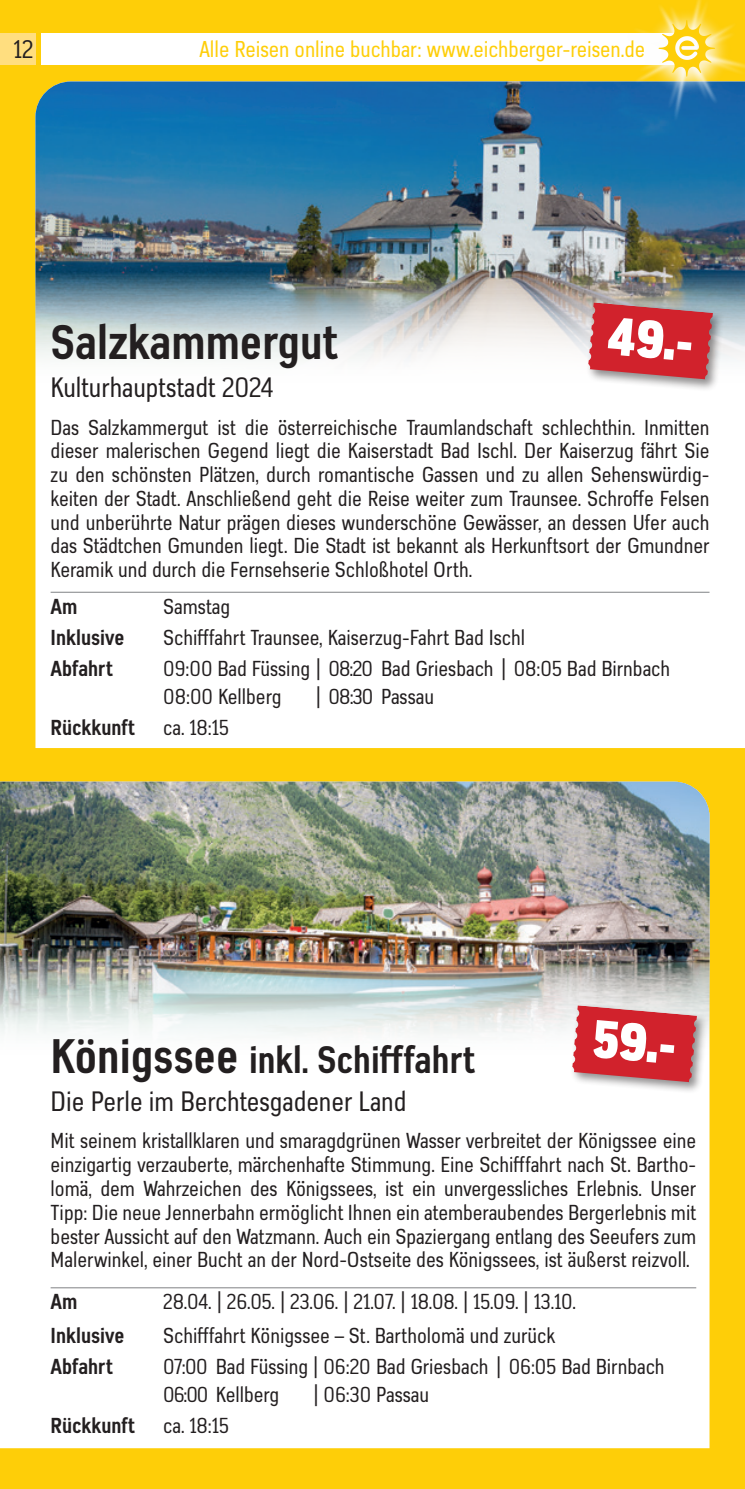
<style>
.page{position:relative;width:745px;height:1489px;background:#fff}
.page>*{position:absolute;margin:0;border:0;box-sizing:border-box;transform-origin:0 0}
.t1{font:900 condensed 52.5px "Azbuka Std";color:#fff}
.t2{font:700 condensed 47.5px "Azbuka Std";color:#231f20}
.t3{font:700 condensed 37.5px "Azbuka Std";color:#231f20}
.t4{font:condensed 27.5px "Azbuka Std";color:#231f20}
.t5{font:condensed 25px "Azbuka Std";color:#231f20}
.t6{font:condensed 22.5px "Azbuka Std";color:#fece08}
.t7{font:condensed 21.25px/23.8px "Azbuka Std";color:#231f20}
.t8{font:700 condensed 21.25px "Azbuka Std";color:#231f20}
.s1{font-size:47.5px}
</style>
<div class="page">
<div style="left:0;top:0;width:744px;height:1488px;background:#fece08"></div>
<hr style="left:744px;top:0;width:1px;height:1488px;background:#fece08">
<div style="left:35px;top:392px;width:709px;height:356px;background:#fff"></div>
<img style="left:35px;top:81px;width:709px;height:311px">
<div style="left:0;top:1063px;width:709px;height:384px;background:#fff"></div>
<hr style="left:51px;top:591px;width:658px;height:1px;background:#808285">
<img style="left:0;top:781px;width:709px;height:282px">
<hr style="left:51px;top:1287px;width:644px;height:1px;background:#808285">
<div style="left:0;top:33px;width:35px;height:31px;background:#ffde7f"></div>
<div style="left:41px;top:33px;width:654px;height:31px;background:#fff"></div>
<img style="left:627px;top:0;width:117px;height:138px">
<svg style="left:658px;top:20px;width:56px;height:57px"></svg>
<div style="left:585px;top:300px;width:139px;height:91px;background:#231f20;opacity:.5"></div>
<svg style="left:587px;top:302px;width:125px;height:77px;background:#cb3d46"></svg>
<div style="left:569px;top:1002px;width:139px;height:92px;background:#231f20;opacity:.5"></div>
<svg style="left:571px;top:1005px;width:125px;height:77px;background:#d1434b"></svg>
<p class="t5" style="left:13px;top:34px;width:21px">12</p>
<p class="t6" style="left:199px;top:36px;width:447px">Alle Reisen online buchbar: www.eichberger-reisen.de</p>
<h1 class="t1" style="left:610px;top:300px;width:87px;rotate:5deg">49.-</h1>
<h2 class="t2" style="left:51px;top:313px;width:289px">Salzkammergut</h2>
<p class="t4" style="left:51px;top:370px;width:224px">Kulturhauptstadt 2024</p>
<p class="t7" style="left:51px;top:415px;width:660px;text-align:justify">Das Salzkammergut ist die österreichische Traumlandschaft schlechthin. Inmitten dieser malerischen Gegend liegt die Kaiserstadt Bad Ischl. Der Kaiserzug fährt Sie zu den schönsten Plätzen, durch romantische Gassen und zu allen Sehenswürdig&shy;keiten der Stadt. Anschließend geht die Reise weiter zum Traunsee. Schroffe Felsen und unberührte Natur prägen dieses wunderschöne Gewässer, an dessen Ufer auch das Städtchen Gmunden liegt. Die Stadt ist bekannt als Herkunftsort der Gmundner Keramik und durch die Fernsehserie Schloßhotel Orth.</p>
<p class="t8" style="left:51px;top:593px;width:28px">Am</p>
<p class="t7" style="left:163px;top:594px;width:68px">Samstag</p>
<p class="t8" style="left:51px;top:624px;width:75px">Inklusive</p>
<p class="t7" style="left:163px;top:625px;width:363px">Schifffahrt Traunsee, Kaiserzug-Fahrt Bad Ischl</p>
<p class="t8" style="left:51px;top:655px;width:64px">Abfahrt</p>
<p class="t7" style="left:163px;top:654px;width:508px;line-height:27.5px">09:00 Bad Füssing | 08:20 Bad Griesbach | 08:05 Bad Birnbach<br>08:00 Kellberg</p>
<p class="t7" style="left:315px;top:684px;width:120px">| 08:30 Passau</p>
<p class="t8" style="left:51px;top:714px;width:86px">Rückkunft</p>
<p class="t7" style="left:163px;top:715px;width:67px">ca. 18:15</p>
<h1 class="t1" style="left:595px;top:1003px;width:85px;rotate:5deg">59.-</h1>
<h3 class="t3" style="left:51px;top:1036px;width:426px"><span class="s1">Königssee</span> inkl. Schifffahrt</h3>
<p class="t4" style="left:51px;top:1084px;width:357px">Die Perle im Berchtesgadener Land</p>
<p class="t7" style="left:51px;top:1129px;width:646px;text-align:justify">Mit seinem kristallklaren und smaragdgrünen Wasser verbreitet der Königssee eine einzigartig verzauberte, märchenhafte Stimmung. Eine Schifffahrt nach St. Bartho&shy;lomä, dem Wahrzeichen des Königssees, ist ein unvergessliches Erlebnis. Unser Tipp: Die neue Jennerbahn ermöglicht Ihnen ein atemberaubendes Bergerlebnis mit bester Aussicht auf den Watzmann. Auch ein Spaziergang entlang des Seeufers zum Malerwinkel, einer Bucht an der Nord-Ostseite des Königssees, ist äußerst reizvoll.</p>
<p class="t8" style="left:51px;top:1288px;width:28px">Am</p>
<p class="t7" style="left:163px;top:1289px;width:414px">28.04. | 26.05. | 23.06. | 21.07. | 18.08. | 15.09. | 13.10.</p>
<p class="t8" style="left:51px;top:1322px;width:75px">Inklusive</p>
<p class="t7" style="left:163px;top:1323px;width:393px">Schifffahrt Königssee – St. Bartholomä und zurück</p>
<p class="t8" style="left:51px;top:1353px;width:64px">Abfahrt</p>
<p class="t7" style="left:163px;top:1352px;width:502px;line-height:27.5px">07:00 Bad Füssing | 06:20 Bad Griesbach | 06:05 Bad Birnbach<br>06:00 Kellberg</p>
<p class="t7" style="left:313px;top:1382px;width:117px">| 06:30 Passau</p>
<p class="t8" style="left:51px;top:1411px;width:86px">Rückkunft</p>
<p class="t7" style="left:163px;top:1413px;width:67px">ca. 18:15</p>
</div>
